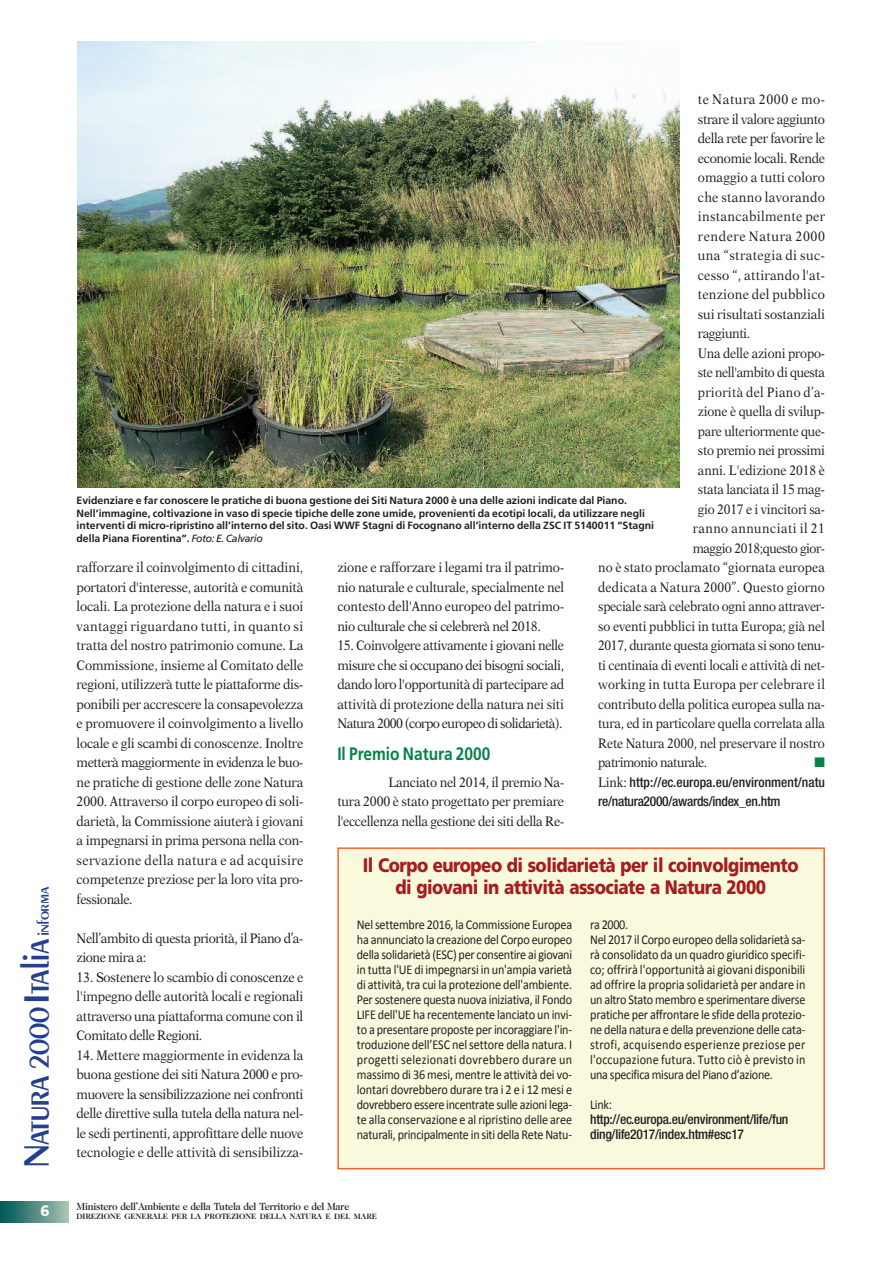
<style>
.page{position:relative;width:893px;height:1263px;background:#fff}
.page>*{position:absolute;margin:0;border:0;box-sizing:border-box;transform-origin:0 0}
.t1{font:600 39.9px "Peignot";letter-spacing:-.03em;color:#253f8f}
.t2{font:900 19.5px/22.5px "Frutiger";letter-spacing:-.03em;color:#a61c1f;text-align:center;scale:.86 1}
.t3{font:700 18px "Frutiger";color:#018249;scale:.86 1}
.t4{font:600 17.1px "Peignot";letter-spacing:-.02em;color:#253f8f;scale:1.11 1}
.t5{font:900 15px "Frutiger";color:#fff}
.t6{font:13.8px/19.5px "New Aster";letter-spacing:-.015em;color:#231f20;text-align:justify;scale:.9 1}
.t7{font:13.8px "New Aster";letter-spacing:-.015em;color:#231f20;scale:.88 1}
.t8{font:13.8px "New Aster";letter-spacing:-.035em;color:#231f20;scale:.88 1}
.t9{font:13.8px "New Aster";letter-spacing:.02em;color:#231f20;scale:.9 1}
.t10{font:13.8px "New Aster";letter-spacing:.01em;color:#231f20;scale:.88 1}
.t11{font:13.8px "New Aster";letter-spacing:.015em;color:#231f20;scale:.88 1}
.t12{font:13.8px "New Aster";letter-spacing:.02em;color:#231f20;scale:.88 1}
.t13{font:13.8px "New Aster";letter-spacing:.03em;color:#231f20;scale:.88 1}
.t14{font:13.8px "New Aster";letter-spacing:.005em;color:#231f20;scale:.9 1}
.t15{font:13.8px "New Aster";letter-spacing:.03em;color:#231f20;scale:.9 1}
.t16{font:13.8px "New Aster";letter-spacing:.035em;color:#231f20;scale:.9 1}
.t17{font:13.8px "New Aster";letter-spacing:.04em;color:#231f20;scale:.88 1}
.t18{font:13.8px "New Aster";letter-spacing:.025em;color:#231f20;scale:.9 1}
.t19{font:13.8px "New Aster";letter-spacing:.05em;color:#231f20;scale:.9 1}
.t20{font:13.8px "New Aster";letter-spacing:.045em;color:#231f20;scale:.9 1}
.t21{font:13.8px "New Aster";letter-spacing:-.035em;color:#231f20;scale:.9 1}
.t22{font:13.8px "Zapf Dingbats";color:#018249}
.t23{font:13.5px/15px "Calibri";letter-spacing:-.015em;color:#231f20;text-align:justify;scale:.9 1}
.t24{font:500 condensed 13.5px/19.5px "Helvetica Neue";color:#231f20}
.t25{font:500 condensed 13.5px/15px "Helvetica Neue";letter-spacing:-.02em;color:#231f20}
.t26{font:700 10.5px/12.6px "Frutiger";color:#231f20}
.t27{font:500 10.5px "Caslon Two Twenty Four";letter-spacing:-.03em;color:#231f20;scale:.96 1}
.t28{font:700 7.8px "Caslon Two Twenty Four";color:#231f20}
.s1{font-size:37.65px}
.s2{font-size:28.95px}
.s3{font-family:"New Aster";font-weight:400;font-stretch:normal;font-size:13.8px}
.s4{font-weight:400;font-style:italic}
</style>
<div class="page">
<div style="left:0;top:1201px;width:68px;height:21px;background:linear-gradient(to right,#005655,#a7beae)"></div>
<div style="left:339px;top:849px;width:484px;height:319px;background:#f9fadd"></div>
<div style="left:337px;top:847px;width:488px;height:322px;border:2px solid #f2642f"></div>
<img style="left:78px;top:41px;width:602px;height:447px">
<p class="t4" style="left:37px;top:936px;width:46px;rotate:-90deg">informa</p>
<h1 class="t1" style="left:20px;top:1168px;width:231px;rotate:-90deg"><span class="s1">N</span>atura <span class="s2">2000</span><span class="s1">I</span>talia</h1>
<p class="t20" style="left:698px;top:94px;width:143px">te Natura 2000 e mo-</p>
<p class="t6" style="left:698px;top:110px;width:143px">strare il valore aggiunto</p>
<p class="t6" style="left:698px;top:129px;width:143px">della rete per favorire le</p>
<p class="t6" style="left:698px;top:149px;width:143px">economie locali. Rende</p>
<p class="t14" style="left:698px;top:172px;width:143px">omaggio a tutti coloro</p>
<p class="t18" style="left:698px;top:191px;width:143px">che stanno lavorando</p>
<p class="t15" style="left:698px;top:211px;width:143px">instancabilmente per</p>
<p class="t19" style="left:698px;top:230px;width:143px">rendere Natura 2000</p>
<p class="t16" style="left:698px;top:250px;width:143px">una “strategia di suc-</p>
<p class="t9" style="left:698px;top:269px;width:143px">cesso “, attirando l'at-</p>
<p class="t9" style="left:698px;top:289px;width:143px">tenzione del pubblico</p>
<p class="t6" style="left:698px;top:305px;width:143px">sui risultati sostanziali</p>
<p class="t21" style="left:698px;top:328px;width:60px">raggiunti.</p>
<p class="t7" style="left:698px;top:347px;width:146px">Una delle azioni propo-</p>
<p class="t7" style="left:698px;top:367px;width:146px">ste nell'ambito di questa</p>
<p class="t13" style="left:698px;top:386px;width:146px">priorità del Piano d’a-</p>
<p class="t7" style="left:698px;top:406px;width:146px">zione è quella di svilup-</p>
<p class="t7" style="left:698px;top:425px;width:146px">pare ulteriormente que-</p>
<p class="t7" style="left:698px;top:445px;width:146px">sto premio nei prossimi</p>
<p class="t7" style="left:698px;top:464px;width:146px">anni. L'edizione 2018 è</p>
<p class="t7" style="left:698px;top:484px;width:146px">stata lanciata il 15 mag-</p>
<p class="t7" style="left:698px;top:503px;width:146px">gio 2017 e i vincitori sa-</p>
<p class="t17" style="left:693px;top:523px;width:152px">ranno annunciati il 21</p>
<p class="t8" style="left:693px;top:542px;width:152px">maggio 2018;questo gior-</p>
<p class="t10" style="left:598px;top:562px;width:259px">no è stato proclamato “giornata europea</p>
<p class="t12" style="left:598px;top:581px;width:259px">dedicata a Natura 2000”. Questo giorno</p>
<p class="t7" style="left:598px;top:601px;width:259px">speciale sarà celebrato ogni anno attraver-</p>
<p class="t7" style="left:598px;top:620px;width:259px">so eventi pubblici in tutta Europa; già nel</p>
<p class="t7" style="left:598px;top:640px;width:259px">2017, durante questa giornata si sono tenu-</p>
<p class="t7" style="left:598px;top:659px;width:259px">ti centinaia di eventi locali e attività di net-</p>
<p class="t11" style="left:598px;top:679px;width:259px">working in tutta Europa per celebrare il</p>
<p class="t7" style="left:598px;top:698px;width:259px">contributo della politica europea sulla na-</p>
<p class="t7" style="left:598px;top:718px;width:259px">tura, ed in particolare quella correlata alla</p>
<p class="t7" style="left:598px;top:737px;width:259px">Rete Natura 2000, nel preservare il nostro</p>
<p class="t8" style="left:598px;top:757px;width:125px">patrimonio naturale.</p>
<p class="t22" style="left:814px;top:754px;width:12px">■</p>
<p class="t24" style="left:598px;top:773px;width:228px"><span class="s3">Link:</span> http://ec.europa.eu/environment/natu re/natura2000/awards/index_en.htm</p>
<p class="t26" style="left:77px;top:495px;width:579px">Evidenziare e far conoscere le pratiche di buona gestione dei Siti Natura 2000 è una delle azioni indicate dal Piano.<br>Nell’immagine, coltivazione in vaso di specie tipiche delle zone umide, provenienti da ecotipi locali, da utilizzare negli interventi di micro-ripristino all’interno del sito. Oasi WWF Stagni di Focognano all’interno della ZSC IT 5140011 “Stagni della Piana Fiorentina”. <span class="s4">Foto:E.Calvario</span></p>
<p class="t6" style="left:77px;top:558px;width:253px">rafforzare il coinvolgimento di cittadini, portatori d'interesse, autorità e comunità locali. La protezione della natura e i suoi vantaggi riguardano tutti, in quanto si tratta del nostro patrimonio comune. La Commissione, insieme al Comitato delle regioni, utilizzerà tutte le piattaforme dis&shy;ponibili per accrescere la consapevolezza e promuovere il coinvolgimento a livello locale e gli scambi di conoscenze. Inoltre metterà maggiormente in evidenza le buo&shy;ne pratiche di gestione delle zone Natura 2000. Attraverso il corpo europeo di soli&shy;darietà, la Commissione aiuterà i giovani a impegnarsi in prima persona nella con&shy;servazione della natura e ad acquisire competenze preziose per la loro vita pro&shy;fessionale.</p>
<p class="t6" style="left:77px;top:929px;width:253px">Nell’ambito di questa priorità, il Piano d’a&shy;zione mira a:</p>
<p class="t6" style="left:77px;top:968px;width:253px">13. Sostenere lo scambio di conoscenze e l'impegno delle autorità locali e regionali attraverso una piattaforma comune con il Comitato delle Regioni.</p>
<p class="t6" style="left:77px;top:1046px;width:253px">14. Mettere maggiormente in evidenza la buona gestione dei siti Natura 2000 e pro&shy;muovere la sensibilizzazione nei confronti delle direttive sulla tutela della natura nel&shy;le sedi pertinenti, approfittare delle nuove</p>
<p class="t6" style="left:337px;top:558px;width:253px">zione e rafforzare i legami tra il patrimo&shy;nio naturale e culturale, specialmente nel contesto dell'Anno europeo del patrimo&shy;nio culturale che si celebrerà nel 2018.</p>
<p class="t6" style="left:337px;top:636px;width:253px">15. Coinvolgere attivamente i giovani nelle misure che si occupano dei bisogni sociali, dando loro l'opportunità di partecipare ad attività di protezione della natura nei siti Natura 2000 (corpo europeo di solidarietà).</p>
<h3 class="t3" style="left:337px;top:746px;width:179px">Il Premio Natura 2000</h3>
<p class="t6" style="left:337px;top:773px;width:253px;text-indent:51px">Lanciato nel 2014, il premio Na&shy;tura 2000 è stato progettato per premiare l'eccellenza nella gestione dei siti della Re-</p>
<h2 class="t2" style="left:363px;top:855px;width:508px">Il Corpo europeo di solidarietà per il coinvolgimento di giovani in attività associate a Natura 2000</h2>
<p class="t23" style="left:357px;top:917px;width:241px">Nel settembre 2016, la Commissione Europea ha annunciato la creazione del Corpo europeo della solidarietà (ESC) per consentire ai giovani in tutta l'UE di impegnarsi in un'ampia varietà di attività, tra cui la protezione dell'ambiente.<br>Per sostenere questa nuova iniziativa, il Fondo LIFE dell'UE ha recentemente lanciato un invi&shy;to a presentare proposte per incoraggiare l'in&shy;troduzione dell’ESC nel settore della natura. I progetti selezionati dovrebbero durare un massimo di 36 mesi, mentre le attività dei vo&shy;lontari dovrebbero durare tra i 2 e i 12 mesi e dovrebbero essere incentrate sulle azioni lega&shy;te alla conservazione e al ripristino delle aree naturali, principalmente in siti della Rete Natu-</p>
<p class="t23" style="left:590px;top:917px;width:241px;text-align:left">ra 2000.<br>Nel 2017 il Corpo europeo della solidarietà sa&shy;rà consolidato da un quadro giuridico specifi&shy;co; offrirà l'opportunità ai giovani disponibili ad offrire la propria solidarietà per andare in un altro Stato membro e sperimentare diverse pratiche per affrontare le sfide della protezio&shy;ne della natura e della prevenzione delle cata&shy;strofi, acquisendo esperienze preziose per l'occupazione futura. Tutto ciò è previsto in una specifica misura del Piano d’azione.</p>
<p class="t23" style="left:590px;top:1097px;width:26px">Link:</p>
<p class="t25" style="left:590px;top:1113px;width:200px">http://ec.europa.eu/environment/life/fun ding/life2017/index.htm#esc17</p>
<p class="t6" style="left:77px;top:1143px;width:253px">tecnologie e delle attività di sensibilizza-</p>
<p class="t5" style="left:41px;top:1205px;width:11px">6</p>
<p class="t27" style="left:77px;top:1202px;width:286px">Ministero dell’Ambiente e della Tutela del Territorio e del Mare</p>
<p class="t28" style="left:77px;top:1214px;width:302px">DIREZIONE GENERALE PER LA PROTEZIONE DELLA NATURA E DEL MARE</p>
</div>
